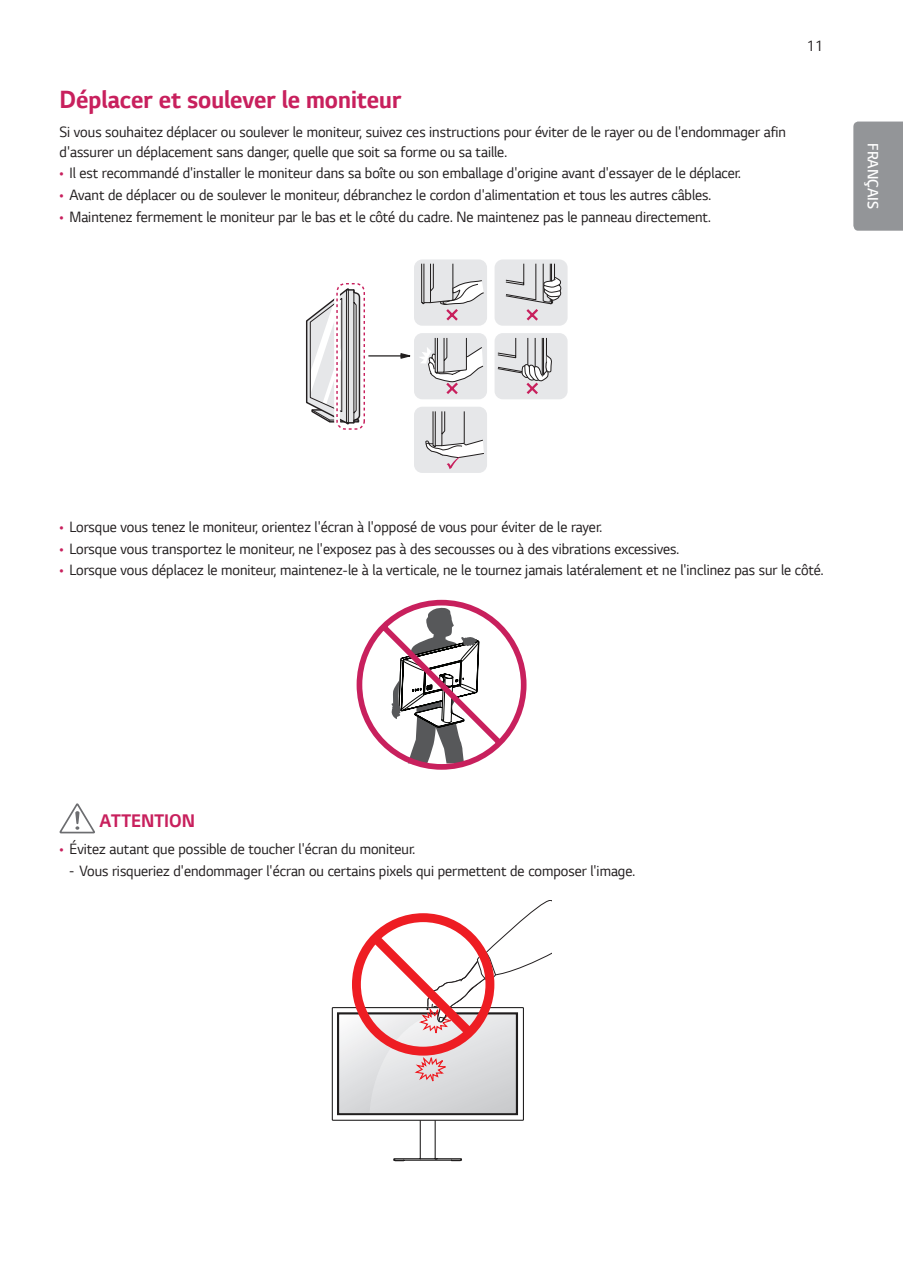
<style>
.page{position:relative;width:903px;height:1275px;background:#fff}
.page>*{position:absolute;margin:0;border:0;box-sizing:border-box;transform-origin:0 0}
.Title2{font:700 26.25px "LG Smart";color:#c8205d;scale:.95 1}
.Warning{font:700 19.25px "LG Smart";color:#c8205d;scale:.95 1}
.Body{font:15.75px/19.2px "LG Smart";color:#231f20;scale:.95 1}
.t1{font:600 15.75px "LG Smart";color:#fff;scale:.95 1}
.s1{font-family:"Myriad Pro";color:#c8205d}
.s2{font-family:"Myriad Pro"}
</style>
<div class="page">
<div style="left:853px;top:122px;width:50px;height:109px;background:#939598"></div>
<div style="left:414px;top:333px;width:73px;height:66px;background:#e6e7e9;border-radius:8px"></div>
<div style="left:494px;top:333px;width:73px;height:66px;background:#e6e7e9;border-radius:8px"></div>
<div style="left:414px;top:407px;width:73px;height:66px;background:#e6e7e9;border-radius:8px"></div>
<div style="left:414px;top:259px;width:73px;height:67px;background:#e6e7e9;border-radius:8px"></div>
<div style="left:494px;top:259px;width:73px;height:67px;background:#e6e7e9;border-radius:8px"></div>
<hr style="left:369px;top:355px;width:39px;height:2px;background:#211e1e">
<svg style="left:400px;top:353px;width:11px;height:6px"></svg>
<svg style="left:419px;top:263px;width:142px;height:206px"></svg>
<svg style="left:306px;top:288px;width:54px;height:137px"></svg>
<div style="left:334px;top:281px;width:33px;height:151px;border:6px solid #fff;border-radius:8px"></div>
<div style="left:336px;top:283px;width:29px;height:147px;border:1px dashed #c8205d;border-radius:8px"></div>
<svg style="left:357px;top:600px;width:169px;height:170px"></svg>
<svg style="left:60px;top:803px;width:35px;height:30px"></svg>
<svg style="left:336px;top:900px;width:215px;height:262px"></svg>
<p class="Title2" style="left:60px;top:82px;width:361px">Déplacer et soulever le moniteur</p>
<p class="Body" style="left:60px;top:122px;width:766px">Si vous souhaitez déplacer ou soulever le moniteur, suivez ces instructions pour éviter de le rayer ou de l'endommager afin d'assurer un déplacement sans danger, quelle que soit sa forme ou sa taille.</p>
<p class="Body" style="left:60px;top:163px;width:719px"><span class="s1">•</span> Il est recommandé d'installer le moniteur dans sa boîte ou son emballage d'origine avant d'essayer de le déplacer.</p>
<p class="Body" style="left:60px;top:185px;width:687px"><span class="s1">•</span> Avant de déplacer ou de soulever le moniteur, débranchez le cordon d'alimentation et tous les autres câbles.</p>
<p class="Body" style="left:60px;top:206px;width:687px"><span class="s1">•</span> Maintenez fermement le moniteur par le bas et le côté du cadre. Ne maintenez pas le panneau directement.</p>
<p class="Body" style="left:807px;top:36px;width:19px">11</p>
<p class="t1" style="left:883px;top:143px;width:71px;rotate:90deg">FRANÇAIS</p>
<p class="Body" style="left:60px;top:517px;width:573px"><span class="s1">•</span> Lorsque vous tenez le moniteur, orientez l'écran à l'opposé de vous pour éviter de le rayer.</p>
<p class="Body" style="left:60px;top:538px;width:654px"><span class="s1">•</span> Lorsque vous transportez le moniteur, ne l'exposez pas à des secousses ou à des vibrations excessives.</p>
<p class="Body" style="left:60px;top:560px;width:806px"><span class="s1">•</span> Lorsque vous déplacez le moniteur, maintenez-le à la verticale, ne le tournez jamais latéralement et ne l'inclinez pas sur le côté.</p>
<p class="Warning" style="left:99px;top:808px;width:102px">ATTENTION</p>
<p class="Body" style="left:60px;top:839px;width:376px"><span class="s1">•</span> Évitez autant que possible de toucher l'écran du moniteur.</p>
<p class="Body" style="left:69px;top:860px;width:597px"><span class="s2">-</span> Vous risqueriez d'endommager l'écran ou certains pixels qui permettent de composer l'image.</p>
</div>
